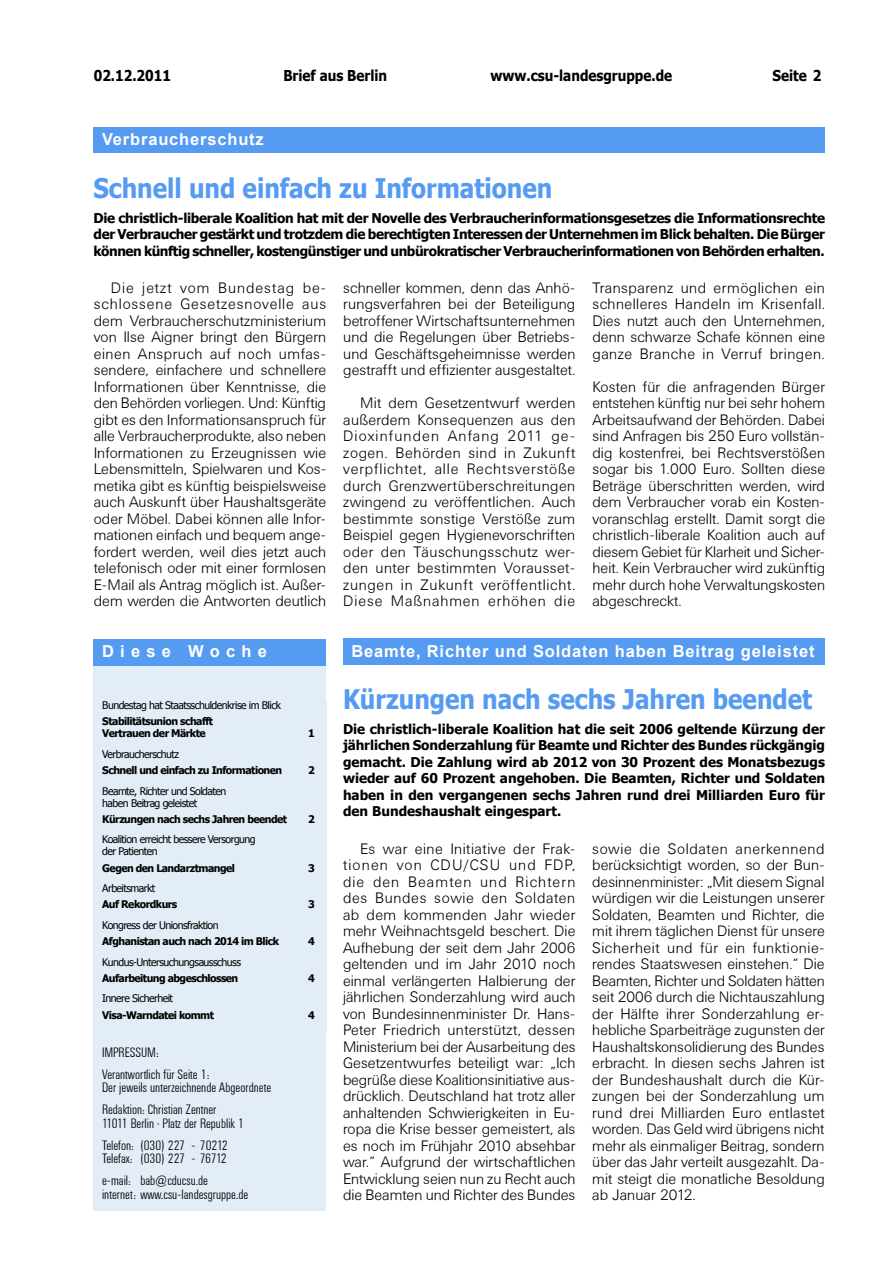
<style>
.page{position:relative;width:893px;height:1263px;background:#fff}
.page>*{position:absolute;margin:0;border:0;box-sizing:border-box;transform-origin:0 0}
.t1{font:700 27px "Tahoma";color:#559bf2;scale:.9 1}
.t2{font:700 16.5px "Arial";letter-spacing:.05em;color:#fff}
.t3{font:300 15px/16.5px "Univers BSK";color:#000;text-align:justify}
.t4{font:700 15px "Tahoma";color:#000;scale:.9 1}
.t5{font:700 13.5px/16.5px "Tahoma";letter-spacing:-.015em;color:#000;text-align:justify}
.t6{font:300 13.5px/22px "Univers Condensed BSK";color:#000}
.t7{font:10.5px/12px "Tahoma";letter-spacing:-.05em;color:#000}
.t8{font:700 10.5px/12px "Tahoma";letter-spacing:-.05em;color:#000}
</style>
<div class="page">
<div style="left:94px;top:656px;width:232px;height:555px;background:#e2edf7"></div>
<div style="left:94px;top:639px;width:232px;height:27px;background:#559bf2"></div>
<div style="left:343px;top:639px;width:482px;height:26px;background:#559bf2"></div>
<div style="left:94px;top:127px;width:731px;height:26px;background:#559bf2"></div>
<p class="t4" style="left:94px;top:65px;width:87px">02.12.2011</p>
<p class="t4" style="left:283px;top:65px;width:117px">Brief aus Berlin</p>
<p class="t4" style="left:490px;top:65px;width:203px">www.csu-landesgruppe.de</p>
<p class="t4" style="left:772px;top:65px;width:56px">Seite 2</p>
<p class="t2" style="left:102px;top:128px;width:163px">Verbraucherschutz</p>
<h1 class="t1" style="left:94px;top:169px;width:511px">Schnell und einfach zu Informationen</h1>
<p class="t5" style="left:94px;top:209px;width:733px">Die christlich-liberale Koalition hat mit der Novelle des Verbraucherinformationsgesetzes die Informationsrechte der Verbraucher gestärkt und trotzdem die berechtigten Interessen der Unternehmen im Blick behalten. Die Bürger können künftig schneller, kostengünstiger und unbürokratischer Verbraucherinformationen von Behörden erhalten.</p>
<p class="t3" style="left:94px;top:279px;width:234px;text-indent:17px">Die jetzt vom Bundestag be&shy;schlossene Gesetzesnovelle aus dem Verbraucherschutzministerium von Ilse Aigner bringt den Bürgern einen Anspruch auf noch umfas&shy;sendere, einfachere und schnellere Informationen über Kenntnisse, die den Behörden vorliegen. Und: Künftig gibt es den Informationsanspruch für alle Verbraucherprodukte, also neben Informationen zu Erzeugnissen wie Lebensmitteln, Spielwaren und Kos&shy;metika gibt es künftig beispielsweise auch Auskunft über Haushaltsgeräte oder Möbel. Dabei können alle Infor&shy;mationen einfach und bequem ange&shy;fordert werden, weil dies jetzt auch telefonisch oder mit einer formlosen E-Mail als Antrag möglich ist. Außer&shy;dem werden die Antworten deutlich</p>
<p class="t3" style="left:343px;top:279px;width:234px">schneller kommen, denn das Anhö&shy;rungsverfahren bei der Beteiligung betroffener Wirtschaftsunternehmen und die Regelungen über Betriebs&shy;und Geschäftsgeheimnisse werden gestrafft und effizienter ausgestaltet.</p>
<p class="t3" style="left:343px;top:395px;width:234px;text-indent:17px">Mit dem Gesetzentwurf werden außerdem Konsequenzen aus den Dioxinfunden Anfang 2011 ge&shy;zogen. Behörden sind in Zukunft verpflichtet, alle Rechtsverstöße durch Grenzwertüberschreitungen zwingend zu veröffentlichen. Auch bestimmte sonstige Verstöße zum Beispiel gegen Hygienevorschriften oder den Täuschungsschutz wer&shy;den unter bestimmten Vorausset&shy;zungen in Zukunft veröffentlicht.<br>Diese Maßnahmen erhöhen die</p>
<p class="t3" style="left:592px;top:279px;width:234px">Transparenz und ermöglichen ein schnelleres Handeln im Krisenfall.<br>Dies nutzt auch den Unternehmen, denn schwarze Schafe können eine ganze Branche in Verruf bringen.</p>
<p class="t3" style="left:592px;top:378px;width:234px">Kosten für die anfragenden Bürger entstehen künftig nur bei sehr hohem Arbeitsaufwand der Behörden. Dabei sind Anfragen bis 250 Euro vollstän&shy;dig kostenfrei, bei Rechtsverstößen sogar bis 1.000 Euro. Sollten diese Beträge überschritten werden, wird dem Verbraucher vorab ein Kosten&shy;voranschlag erstellt. Damit sorgt die christlich-liberale Koalition auch auf diesem Gebiet für Klarheit und Sicher&shy;heit. Kein Verbraucher wird zukünftig mehr durch hohe Verwaltungskosten abgeschreckt.</p>
<p class="t2" style="left:102px;top:640px;width:167px">D i e s e W o c h e</p>
<p class="t7" style="left:102px;top:699px;width:180px">Bundestag hat Staatsschuldenkrise im Blick</p>
<p class="t8" style="left:102px;top:715px;width:113px">Stabilitätsunion schafft<br>Vertrauen der Märkte</p>
<p class="t8" style="left:308px;top:727px;width:8px">1</p>
<p class="t7" style="left:102px;top:747px;width:78px">Verbraucherschutz</p>
<p class="t8" style="left:102px;top:764px;width:181px">Schnell und einfach zu Informationen</p>
<p class="t8" style="left:308px;top:764px;width:8px">2</p>
<p class="t7" style="left:102px;top:784px;width:126px">Beamte, Richter und Soldaten haben Beitrag geleistet</p>
<p class="t8" style="left:102px;top:812px;width:186px">Kürzungen nach sechs Jahren beendet</p>
<p class="t8" style="left:308px;top:812px;width:8px">2</p>
<p class="t7" style="left:102px;top:833px;width:155px">Koalition erreicht bessere Versorgung der Patienten</p>
<p class="t8" style="left:102px;top:861px;width:134px">Gegen den Landarztmangel</p>
<p class="t8" style="left:308px;top:861px;width:8px">3</p>
<p class="t7" style="left:102px;top:882px;width:55px">Arbeitsmarkt</p>
<p class="t8" style="left:102px;top:898px;width:77px">Auf Rekordkurs</p>
<p class="t8" style="left:308px;top:898px;width:8px">3</p>
<p class="t7" style="left:102px;top:919px;width:118px">Kongress der Unionsfraktion</p>
<p class="t8" style="left:102px;top:935px;width:178px">Afghanistan auch nach 2014 im Blick</p>
<p class="t8" style="left:308px;top:935px;width:8px">4</p>
<p class="t7" style="left:102px;top:955px;width:140px">Kundus-Untersuchungsausschuss</p>
<p class="t8" style="left:102px;top:971px;width:138px">Aufarbeitung abgeschlossen</p>
<p class="t8" style="left:308px;top:971px;width:8px">4</p>
<p class="t7" style="left:102px;top:992px;width:72px">Innere Sicherheit</p>
<p class="t8" style="left:102px;top:1008px;width:113px">Visa-Warndatei kommt</p>
<p class="t8" style="left:308px;top:1008px;width:8px">4</p>
<p class="t6" style="left:102px;top:1041px;width:109px">IMPRESSUM:<br>Verantwortlich für Seite 1:</p>
<p class="t6" style="left:102px;top:1077px;width:171px">Der jeweils unterzeichnende Abgeordnete<br>Redaktion: Christian Zentner</p>
<p class="t6" style="left:102px;top:1112px;width:144px">11011 Berlin · Platz der Republik 1<br>Telefon: (030) 227 - 70212</p>
<p class="t6" style="left:102px;top:1148px;width:126px">Telefax: (030) 227 - 76712 e-mail: bab@cducsu.de</p>
<p class="t6" style="left:102px;top:1183px;width:148px">internet: www.csu-landesgruppe.de</p>
<p class="t2" style="left:351px;top:640px;width:464px">Beamte, Richter und Soldaten haben Beitrag geleistet</p>
<h1 class="t1" style="left:343px;top:680px;width:523px">Kürzungen nach sechs Jahren beendet</h1>
<p class="t5" style="left:343px;top:720px;width:483px">Die christlich-liberale Koalition hat die seit 2006 geltende Kürzung der jährlichen Sonderzahlung für Beamte und Richter des Bundes rückgängig gemacht. Die Zahlung wird ab 2012 von 30 Prozent des Monatsbezugs wieder auf 60 Prozent angehoben. Die Beamten, Richter und Soldaten haben in den vergangenen sechs Jahren rund drei Milliarden Euro für den Bundeshaushalt eingespart.</p>
<p class="t3" style="left:343px;top:840px;width:234px;text-align:left;text-indent:17px">Es war eine Initiative der Frak&shy;tionen von CDU/CSU und FDP, die den Beamten und Richtern des Bundes sowie den Soldaten ab dem kommenden Jahr wieder mehr Weihnachtsgeld beschert. Die Aufhebung der seit dem Jahr 2006 geltenden und im Jahr 2010 noch einmal verlängerten Halbierung der jährlichen Sonderzahlung wird auch von Bundesinnenminister Dr. Hans-Peter Friedrich unterstützt, dessen Ministerium bei der Ausarbeitung des Gesetzentwurfes beteiligt war: „Ich begrüße diese Koalitionsinitiative aus&shy;drücklich. Deutschland hat trotz aller anhaltenden Schwierigkeiten in Eu&shy;ropa die Krise besser gemeistert, als es noch im Frühjahr 2010 absehbar war.“ Aufgrund der wirtschaftlichen Entwicklung seien nun zu Recht auch die Beamten und Richter des Bundes</p>
<p class="t3" style="left:592px;top:840px;width:234px">sowie die Soldaten anerkennend berücksichtigt worden, so der Bun&shy;desinnenminister: „Mit diesem Signal würdigen wir die Leistungen unserer Soldaten, Beamten und Richter, die mit ihrem täglichen Dienst für unsere Sicherheit und für ein funktionie&shy;rendes Staatswesen einstehen.“ Die Beamten, Richter und Soldaten hätten seit 2006 durch die Nichtauszahlung der Hälfte ihrer Sonderzahlung er&shy;hebliche Sparbeiträge zugunsten der Haushaltskonsolidierung des Bundes erbracht. In diesen sechs Jahren ist der Bundeshaushalt durch die Kür&shy;zungen bei der Sonderzahlung um rund drei Milliarden Euro entlastet worden. Das Geld wird übrigens nicht mehr als einmaliger Beitrag, sondern über das Jahr verteilt ausgezahlt. Da&shy;mit steigt die monatliche Besoldung ab Januar 2012.</p>
</div>
